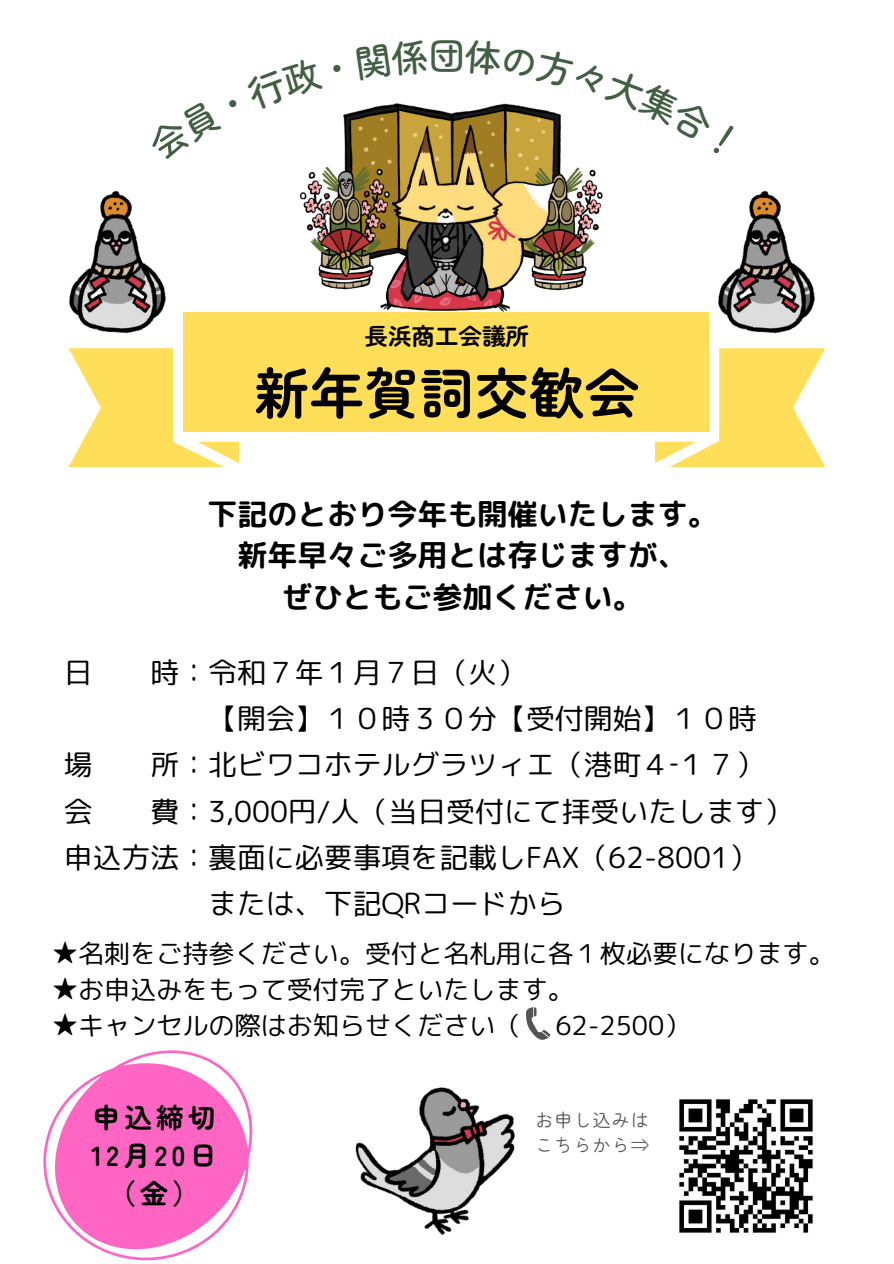
<style>
.page{position:relative;width:894px;height:1264px;background:#fff}
.page>*{position:absolute;margin:0;border:0;box-sizing:border-box;transform-origin:0 0}
.t1{font:700 55.05px "Zen Maru Gothic";color:#000}
.t2{font:500 36.75px "Zen Maru Gothic";color:#425f43}
.t3{font:30px/41.7px "rounded mplus 1 p bold";color:#000;text-align:center}
.t4{font:28.8px/46.2px "rounded mplus 1 p regular";color:#000}
.t5{font:700 27.6px/37.8px "Zen Maru Gothic";letter-spacing:.15em;color:#000;text-align:center}
.t6{font:26.1px "rounded mplus 1 p regular";color:#000}
.t7{font:700 23.55px "Zen Maru Gothic";color:#000}
.t8{font:18.3px/24.8px "Zen Maru Gothic";letter-spacing:.04em;color:#545454}
</style>
<div class="page">
<svg style="left:655px;top:351px;width:170px;height:116px"></svg>
<div style="left:183px;top:312px;width:525px;height:119px;background:#ffde59"></div>
<svg style="left:68px;top:351px;width:171px;height:116px"></svg>
<svg style="left:526px;top:1007px;width:24px;height:33px"></svg>
<svg style="left:43px;top:1050px;width:209px;height:210px"></svg>
<img style="left:299px;top:103px;width:304px;height:209px">
<img style="left:679px;top:1099px;width:134px;height:135px">
<img style="left:355px;top:1087px;width:160px;height:148px">
<img style="left:708px;top:190px;width:118px;height:161px">
<img style="left:68px;top:190px;width:105px;height:161px">
<svg style="left:299px;top:103px;width:24px;height:8px"></svg>
<svg style="left:464px;top:103px;width:139px;height:51px"></svg>
<p class="t2" style="left:428px;top:28px;width:38px">団</p>
<p class="t7" style="left:364px;top:318px;width:166px">長浜商工会議所</p>
<p class="t1" style="left:254px;top:350px;width:386px">新年賀詞交歓会</p>
<p class="t3" style="left:207px;top:492px;width:511px">下記のとおり今年も開催いたします。新年早々ご多用とは存じますが、<br>ぜひともご参加ください。</p>
<p class="t4" style="left:64px;top:649px;width:30px">日</p>
<p class="t4" style="left:208px;top:649px;width:550px;text-indent:-58px">時：令和７年１月７日（火）<br>【開会】１０時３０分【受付開始】１０時</p>
<p class="t4" style="left:64px;top:741px;width:30px">場</p>
<p class="t4" style="left:150px;top:741px;width:615px">所：北ビワコホテルグラツィエ（港町４‐１７）</p>
<p class="t4" style="left:64px;top:787px;width:30px">会</p>
<p class="t4" style="left:150px;top:787px;width:643px">費：3,000円/人（当日受付にて拝受いたします）</p>
<p class="t4" style="left:64px;top:833px;width:695px">申込方法：裏面に必要事項を記載しFAX（62-8001）</p>
<p class="t4" style="left:208px;top:879px;width:358px">または、下記QRコードから</p>
<p class="t6" style="left:52px;top:934px;width:784px">★名刺をご持参ください。受付と名札用に各１枚必要になります。</p>
<p class="t6" style="left:52px;top:970px;width:523px">★お申込みをもって受付完了といたします。</p>
<p class="t6" style="left:52px;top:1006px;width:471px">★キャンセルの際はお知らせください（</p>
<p class="t6" style="left:555px;top:1006px;width:136px">62-2500）</p>
<p class="t5" style="left:91px;top:1097px;width:127px">申込締切<br>12月20日（金）</p>
<p class="t8" style="left:535px;top:1106px;width:115px">お申し込みはこちらから⇒</p>
</div>
